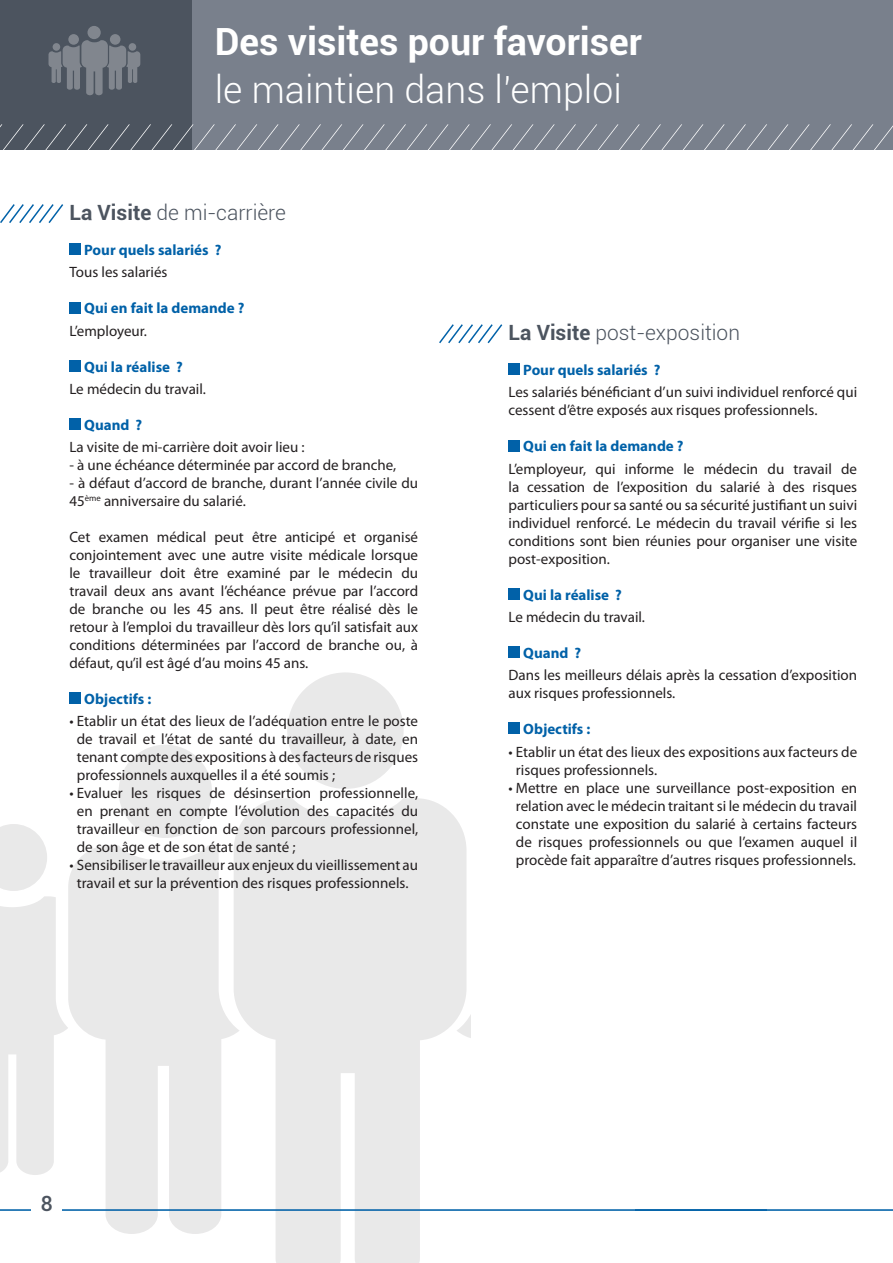
<style>
.page{position:relative;width:893px;height:1263px;background:#fff}
.page>*{position:absolute;margin:0;border:0;box-sizing:border-box;transform-origin:0 0}
.t1{font:700 37.5px "Roboto";color:#fff}
.t2{font:300 37.5px "Roboto";color:#fff}
.t3{font:300 21px "Roboto";color:#4c545f}
.t4{font:500 21px "Roboto";color:#4c545f}
.t5{font:15px/18px "Myriad Pro";color:#231f20}
.t6{font:700 15px "Myriad Pro";color:#0161a8}
.s1{font-weight:700}
</style>
<div class="page">
<div style="left:0;top:0;width:893px;height:150px;background:#79808c"></div>
<div style="left:0;top:0;width:191px;height:150px;background:#4c545f"></div>
<svg style="left:0;top:124px;width:892px;height:26px"></svg>
<div style="left:87px;top:26px;width:14px;height:13px;background:#81868e;border-radius:50%"></div>
<div style="left:110px;top:34px;width:10px;height:11px;background:#81868e;border-radius:50%"></div>
<div style="left:68px;top:34px;width:11px;height:11px;background:#81868e;border-radius:50%"></div>
<svg style="left:48px;top:40px;width:92px;height:55px"></svg>
<svg style="left:0;top:204px;width:64px;height:19px"></svg>
<svg style="left:439px;top:324px;width:64px;height:20px"></svg>
<div style="left:69px;top:243px;width:12px;height:12px;background:#0161a8"></div>
<div style="left:69px;top:302px;width:12px;height:11px;background:#0161a8"></div>
<div style="left:69px;top:360px;width:12px;height:12px;background:#0161a8"></div>
<div style="left:69px;top:418px;width:12px;height:12px;background:#0161a8"></div>
<div style="left:69px;top:692px;width:12px;height:12px;background:#0161a8"></div>
<div style="left:508px;top:364px;width:12px;height:11px;background:#0161a8"></div>
<div style="left:508px;top:440px;width:12px;height:11px;background:#0161a8"></div>
<div style="left:508px;top:588px;width:12px;height:12px;background:#0161a8"></div>
<div style="left:508px;top:646px;width:12px;height:12px;background:#0161a8"></div>
<div style="left:508px;top:723px;width:12px;height:11px;background:#0161a8"></div>
<div style="left:287px;top:672px;width:117px;height:117px;background:#e9e9e9;border-radius:50%"></div>
<svg style="left:234px;top:798px;width:232px;height:465px;fill:#e9e9e9"></svg>
<svg style="left:456px;top:845px;width:15px;height:333px"></svg>
<svg style="left:0;top:824px;width:68px;height:351px"></svg>
<div style="left:119px;top:745px;width:93px;height:93px;background:#e9e9e9;border-radius:50%"></div>
<svg style="left:68px;top:845px;width:172px;height:333px;fill:#e9e9e9"></svg>
<svg style="left:767px;top:1209px;width:126px;height:2px"></svg>
<svg style="left:0;top:1178px;width:767px;height:74px"></svg>
<div style="left:31px;top:1195px;width:31px;height:68px;background:#fff"></div>
<hr style="left:892px;top:0;width:1px;height:150px;background:#4c545f">
<h1 class="t1" style="left:215px;top:25px;width:429px">Des visites pour favoriser</h1>
<h1 class="t2" style="left:215px;top:73px;width:409px">le maintien dans l’emploi</h1>
<h2 class="t3" style="left:69px;top:203px;width:218px"><span class="s1">La Visite</span> de mi-carrière</h2>
<p class="t6" style="left:84px;top:244px;width:139px">Pour quels salariés ?</p>
<p class="t5" style="left:69px;top:265px;width:100px">Tous les salariés</p>
<p class="t6" style="left:84px;top:302px;width:162px">Qui en fait la demande ?</p>
<p class="t5" style="left:69px;top:323px;width:79px">L’employeur.</p>
<p class="t6" style="left:84px;top:361px;width:100px">Qui la réalise ?</p>
<p class="t5" style="left:69px;top:381px;width:138px">Le médecin du travail.</p>
<p class="t6" style="left:84px;top:419px;width:59px">Quand ?</p>
<p class="t5" style="left:69px;top:439px;width:237px">La visite de mi-carrière doit avoir lieu :</p>
<p class="t5" style="left:69px;top:457px;width:328px">- à une échéance déterminée par accord de branche,</p>
<p class="t5" style="left:69px;top:475px;width:350px">- à défaut d’accord de branche, durant l’année civile du<br>45<sup>ème</sup> anniversaire du salarié.</p>
<p class="t5" style="left:69px;top:529px;width:350px;text-align:justify">Cet examen médical peut être anticipé et organisé conjointement avec une autre visite médicale lorsque le travailleur doit être examiné par le médecin du travail deux ans avant l’échéance prévue par l’accord de branche ou les 45 ans. Il peut être réalisé dès le retour à l’emploi du travailleur dès lors qu’il satisfait aux conditions déterminées par l’accord de branche ou, à défaut, qu’il est âgé d’au moins 45 ans.</p>
<p class="t6" style="left:84px;top:693px;width:69px">Objectifs :</p>
<p class="t5" style="left:77px;top:714px;width:343px;text-align:justify;text-indent:-7px">• Etablir un état des lieux de l’adéquation entre le poste de travail et l’état de santé du travailleur, à date, en tenant compte des expositions à des facteurs de risques professionnels auxquelles il a été soumis ;</p>
<p class="t5" style="left:77px;top:786px;width:343px;text-align:justify;text-indent:-7px">• Evaluer les risques de désinsertion professionnelle, en prenant en compte l’évolution des capacités du travailleur en fonction de son parcours professionnel, de son âge et de son état de santé ;</p>
<p class="t5" style="left:69px;top:858px;width:350px;text-align:center">• Sensibiliser le travailleur aux enjeux du vieillissement au travail et sur la prévention des risques professionnels.</p>
<h2 class="t3" style="left:508px;top:323px;width:233px"><span class="s1">La Visite</span> post-exposition</h2>
<p class="t6" style="left:523px;top:364px;width:139px">Pour quels salariés ?</p>
<p class="t5" style="left:508px;top:385px;width:350px">Les salariés bénéficiant d’un suivi individuel renforcé qui cessent d’être exposés aux risques professionnels.</p>
<p class="t6" style="left:523px;top:441px;width:162px">Qui en fait la demande ?</p>
<p class="t5" style="left:508px;top:461px;width:350px;text-align:justify">L’employeur, qui informe le médecin du travail de la cessation de l’exposition du salarié à des risques particuliers pour sa santé ou sa sécurité justifiant un suivi individuel renforcé. Le médecin du travail vérifie si les conditions sont bien réunies pour organiser une visite post-exposition.</p>
<p class="t6" style="left:523px;top:589px;width:100px">Qui la réalise ?</p>
<p class="t5" style="left:508px;top:609px;width:138px">Le médecin du travail.</p>
<p class="t6" style="left:523px;top:647px;width:59px">Quand ?</p>
<p class="t5" style="left:508px;top:667px;width:350px">Dans les meilleurs délais après la cessation d’exposition aux risques professionnels.</p>
<p class="t6" style="left:523px;top:723px;width:69px">Objectifs :</p>
<p class="t5" style="left:516px;top:744px;width:343px;text-indent:-7px">• Etablir un état des lieux des expositions aux facteurs de risques professionnels.</p>
<p class="t5" style="left:508px;top:780px;width:350px;text-align:center">• Mettre en place une surveillance post-exposition en relation avec le médecin traitant si le médecin du travail constate une exposition du salarié à certains facteurs de risques professionnels ou que l’examen auquel il procède fait apparaître d’autres risques professionnels.</p>
<h2 class="t4" style="left:41px;top:1191px;width:13px">8</h2>
</div>
